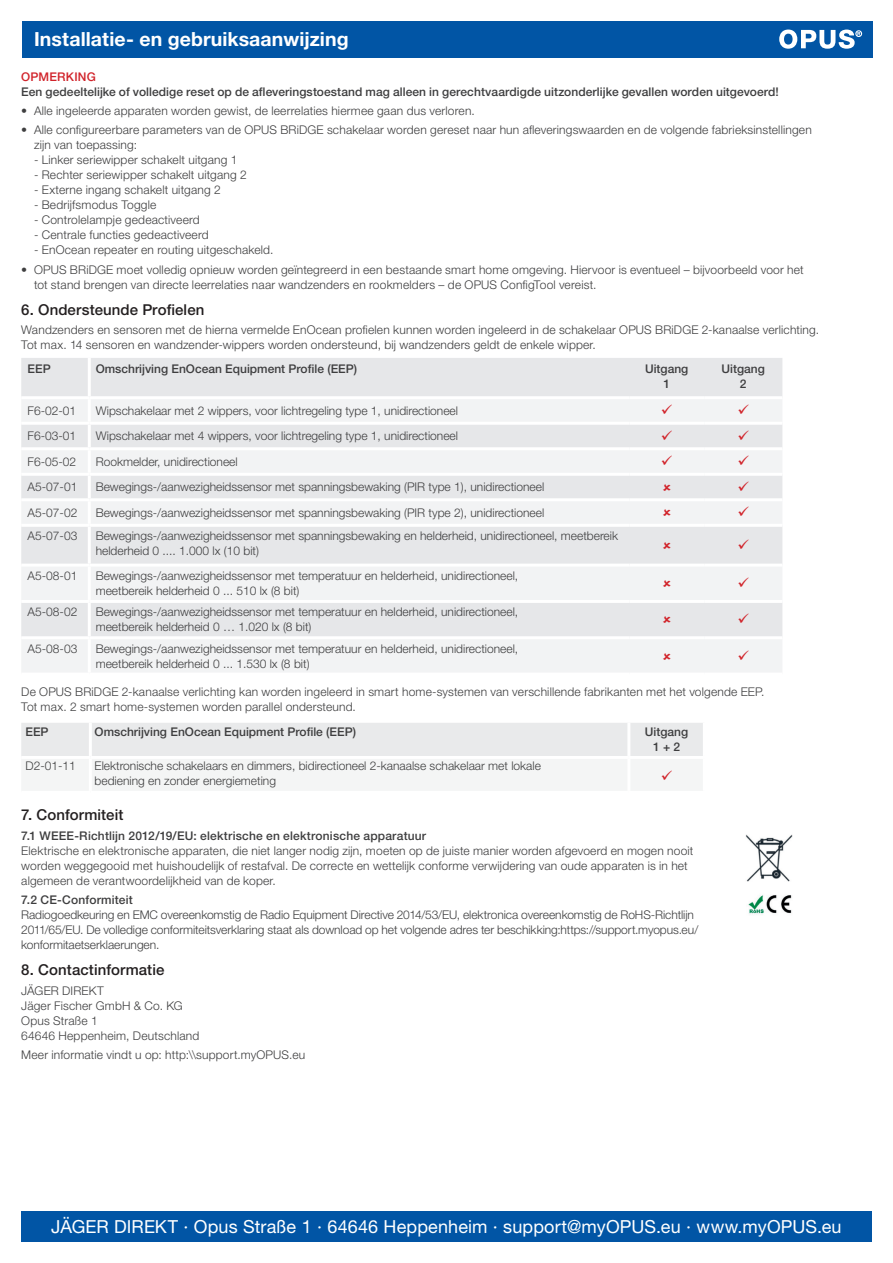
<style>
.page{position:relative;width:893px;height:1263px;background:#fff}
.page>*{position:absolute;margin:0;border:0;box-sizing:border-box;transform-origin:0 0}
.t1{font:700 19.5px "Helvetica Neue LT Pro";letter-spacing:.005em;color:#fff}
.t2{font:18px "Helvetica Neue LT Pro";letter-spacing:.005em;color:#fff}
.t3{font:500 15px "Helvetica Neue LT Pro";letter-spacing:.005em;color:#231f20}
.t4{font:300 12px/15px "Helvetica Neue LT Pro";letter-spacing:.005em;color:#3e3e3f}
.t5{font:500 12px/15px "Helvetica Neue LT Pro";letter-spacing:.005em;color:#3e3e3f;text-align:center}
.t6{font:500 12px "Helvetica Neue LT Pro";letter-spacing:.015em;color:#d1232a}
</style>
<div class="page">
<div style="left:22px;top:21px;width:850px;height:37px;background:#0155a5"></div>
<svg style="left:779px;top:30px;width:83px;height:19px"></svg>
<div style="left:21px;top:1211px;width:851px;height:31px;background:#0155a5"></div>
<img style="left:748px;top:895px;width:44px;height:20px">
<img style="left:745px;top:834px;width:47px;height:48px">
<div style="left:21px;top:358px;width:761px;height:38px;background:#e6e7e9"></div>
<svg style="left:21px;top:399px;width:761px;height:273px;fill:#f2f3f4"></svg>
<hr style="left:21px;top:422px;width:68px;height:3px;background:#fff">
<hr style="left:89px;top:422px;width:540px;height:3px;background:#fff">
<hr style="left:629px;top:422px;width:75px;height:3px;background:#fff">
<hr style="left:704px;top:422px;width:78px;height:3px;background:#fff">
<hr style="left:21px;top:447px;width:68px;height:3px;background:#fff">
<hr style="left:89px;top:447px;width:540px;height:3px;background:#fff">
<hr style="left:629px;top:447px;width:75px;height:3px;background:#fff">
<hr style="left:704px;top:447px;width:78px;height:3px;background:#fff">
<hr style="left:21px;top:473px;width:68px;height:3px;background:#fff">
<hr style="left:89px;top:473px;width:540px;height:3px;background:#fff">
<hr style="left:629px;top:473px;width:75px;height:3px;background:#fff">
<hr style="left:704px;top:473px;width:78px;height:3px;background:#fff">
<hr style="left:21px;top:498px;width:68px;height:3px;background:#fff">
<hr style="left:89px;top:498px;width:540px;height:3px;background:#fff">
<hr style="left:629px;top:498px;width:75px;height:3px;background:#fff">
<hr style="left:704px;top:498px;width:78px;height:3px;background:#fff">
<hr style="left:21px;top:524px;width:68px;height:3px;background:#fff">
<hr style="left:89px;top:524px;width:540px;height:3px;background:#fff">
<hr style="left:629px;top:524px;width:75px;height:3px;background:#fff">
<hr style="left:704px;top:524px;width:78px;height:3px;background:#fff">
<hr style="left:21px;top:564px;width:68px;height:3px;background:#fff">
<hr style="left:89px;top:564px;width:540px;height:3px;background:#fff">
<hr style="left:629px;top:564px;width:75px;height:3px;background:#fff">
<hr style="left:704px;top:564px;width:78px;height:3px;background:#fff">
<hr style="left:21px;top:600px;width:68px;height:3px;background:#fff">
<hr style="left:89px;top:600px;width:540px;height:3px;background:#fff">
<hr style="left:629px;top:600px;width:75px;height:3px;background:#fff">
<hr style="left:704px;top:600px;width:78px;height:3px;background:#fff">
<hr style="left:21px;top:636px;width:68px;height:3px;background:#fff">
<hr style="left:89px;top:636px;width:540px;height:3px;background:#fff">
<hr style="left:629px;top:636px;width:75px;height:3px;background:#fff">
<hr style="left:704px;top:636px;width:78px;height:3px;background:#fff">
<hr style="left:88px;top:358px;width:3px;height:38px;background:#fff">
<hr style="left:88px;top:399px;width:3px;height:23px;background:#fff">
<hr style="left:88px;top:425px;width:3px;height:22px;background:#fff">
<hr style="left:88px;top:450px;width:3px;height:23px;background:#fff">
<hr style="left:88px;top:476px;width:3px;height:22px;background:#fff">
<hr style="left:88px;top:501px;width:3px;height:23px;background:#fff">
<hr style="left:88px;top:527px;width:3px;height:37px;background:#fff">
<hr style="left:88px;top:567px;width:3px;height:33px;background:#fff">
<hr style="left:88px;top:603px;width:3px;height:33px;background:#fff">
<hr style="left:88px;top:639px;width:3px;height:34px;background:#fff">
<svg style="left:663px;top:484px;width:7px;height:7px"></svg>
<svg style="left:663px;top:509px;width:7px;height:7px"></svg>
<svg style="left:663px;top:542px;width:7px;height:7px"></svg>
<svg style="left:663px;top:580px;width:7px;height:7px"></svg>
<svg style="left:663px;top:616px;width:7px;height:7px"></svg>
<svg style="left:663px;top:653px;width:7px;height:6px"></svg>
<svg style="left:662px;top:405px;width:10px;height:9px"></svg>
<svg style="left:738px;top:405px;width:11px;height:9px"></svg>
<svg style="left:662px;top:430px;width:10px;height:10px"></svg>
<svg style="left:738px;top:430px;width:11px;height:10px"></svg>
<svg style="left:662px;top:456px;width:10px;height:9px"></svg>
<svg style="left:738px;top:456px;width:11px;height:9px"></svg>
<svg style="left:738px;top:481px;width:11px;height:10px"></svg>
<svg style="left:738px;top:507px;width:11px;height:9px"></svg>
<svg style="left:738px;top:539px;width:11px;height:10px"></svg>
<svg style="left:738px;top:577px;width:11px;height:10px"></svg>
<svg style="left:738px;top:614px;width:11px;height:9px"></svg>
<svg style="left:738px;top:650px;width:11px;height:10px"></svg>
<svg style="left:21px;top:723px;width:682px;height:67px"></svg>
<h1 class="t1" style="left:34px;top:27px;width:316px">Installatie- en gebruiksaanwijzing</h1>
<p class="t6" style="left:21px;top:69px;width:76px">OPMERKING</p>
<p class="t5" style="left:21px;top:84px;width:759px">Een gedeeltelijke of volledige reset op de afleveringstoestand mag alleen in gerechtvaardigde uitzonderlijke gevallen worden uitgevoerd!</p>
<p class="t4" style="left:21px;top:103px;width:455px">• Alle ingeleerde apparaten worden gewist, de leerrelaties hiermee gaan dus verloren.</p>
<p class="t4" style="left:34px;top:122px;width:779px;text-indent:-13px">• Alle configureerbare parameters van de OPUS BRiDGE schakelaar worden gereset naar hun afleveringswaarden en de volgende fabrieksinstellingen zijn van toepassing:</p>
<p class="t4" style="left:34px;top:152px;width:205px">- Linker seriewipper schakelt uitgang 1</p>
<p class="t4" style="left:34px;top:167px;width:214px">- Rechter seriewipper schakelt uitgang 2</p>
<p class="t4" style="left:34px;top:182px;width:188px">- Externe ingang schakelt uitgang 2</p>
<p class="t4" style="left:34px;top:197px;width:124px">- Bedrijfsmodus Toggle</p>
<p class="t4" style="left:34px;top:212px;width:167px">- Controlelampje gedeactiveerd</p>
<p class="t4" style="left:34px;top:227px;width:176px">- Centrale functies gedeactiveerd</p>
<p class="t4" style="left:34px;top:242px;width:241px">- EnOcean repeater en routing uitgeschakeld.</p>
<p class="t4" style="left:34px;top:262px;width:771px;text-indent:-13px">• OPUS BRiDGE moet volledig opnieuw worden geïntegreerd in een bestaande smart home omgeving. Hiervoor is eventueel – bijvoorbeeld voor het tot stand brengen van directe leerrelaties naar wandzenders en rookmelders – de OPUS ConfigTool vereist.</p>
<p class="t3" style="left:21px;top:301px;width:185px">6. Ondersteunde Profielen</p>
<p class="t4" style="left:21px;top:322px;width:799px">Wandzenders en sensoren met de hierna vermelde EnOcean profielen kunnen worden ingeleerd in de schakelaar OPUS BRiDGE 2-kanaalse verlichting.<br>Tot max. 14 sensoren en wandzender-wippers worden ondersteund, bij wandzenders geldt de enkele wipper.</p>
<p class="t5" style="left:28px;top:361px;width:25px">EEP</p>
<p class="t5" style="left:96px;top:361px;width:263px">Omschrijving EnOcean Equipment Profile (EEP)</p>
<p class="t5" style="left:645px;top:361px;width:45px">Uitgang<br>1</p>
<p class="t5" style="left:722px;top:361px;width:45px">Uitgang<br>2</p>
<p class="t4" style="left:28px;top:403px;width:50px">F6-02-01</p>
<p class="t4" style="left:96px;top:403px;width:364px">Wipschakelaar met 2 wippers, voor lichtregeling type 1, unidirectioneel</p>
<p class="t4" style="left:28px;top:428px;width:50px">F6-03-01</p>
<p class="t4" style="left:96px;top:428px;width:364px">Wipschakelaar met 4 wippers, voor lichtregeling type 1, unidirectioneel</p>
<p class="t4" style="left:28px;top:454px;width:50px">F6-05-02</p>
<p class="t4" style="left:96px;top:454px;width:144px">Rookmelder, unidirectioneel</p>
<p class="t4" style="left:28px;top:479px;width:51px">A5-07-01</p>
<p class="t4" style="left:96px;top:479px;width:450px">Bewegings-/aanwezigheidssensor met spanningsbewaking (PIR type 1), unidirectioneel</p>
<p class="t4" style="left:28px;top:505px;width:51px">A5-07-02</p>
<p class="t4" style="left:96px;top:505px;width:450px">Bewegings-/aanwezigheidssensor met spanningsbewaking (PIR type 2), unidirectioneel</p>
<p class="t4" style="left:28px;top:528px;width:51px">A5-07-03</p>
<p class="t4" style="left:96px;top:528px;width:524px">Bewegings-/aanwezigheidssensor met spanningsbewaking en helderheid, unidirectioneel, meetbereik helderheid 0 .... 1.000 lx (10 bit)</p>
<p class="t4" style="left:28px;top:568px;width:51px">A5-08-01</p>
<p class="t4" style="left:96px;top:568px;width:424px">Bewegings-/aanwezigheidssensor met temperatuur en helderheid, unidirectioneel, meetbereik helderheid 0 ... 510 lx (8 bit)</p>
<p class="t4" style="left:28px;top:604px;width:51px">A5-08-02</p>
<p class="t4" style="left:96px;top:604px;width:424px">Bewegings-/aanwezigheidssensor met temperatuur en helderheid, unidirectioneel, meetbereik helderheid 0 … 1.020 lx (8 bit)</p>
<p class="t4" style="left:28px;top:641px;width:51px">A5-08-03</p>
<p class="t4" style="left:96px;top:641px;width:424px">Bewegings-/aanwezigheidssensor met temperatuur en helderheid, unidirectioneel, meetbereik helderheid 0 ... 1.530 lx (8 bit)</p>
<p class="t4" style="left:21px;top:684px;width:745px">De OPUS BRiDGE 2-kanaalse verlichting kan worden ingeleerd in smart home-systemen van verschillende fabrikanten met het volgende EEP.<br>Tot max. 2 smart home-systemen worden parallel ondersteund.</p>
<p class="t5" style="left:26px;top:724px;width:25px">EEP</p>
<p class="t5" style="left:95px;top:724px;width:263px">Omschrijving EnOcean Equipment Profile (EEP)</p>
<p class="t5" style="left:645px;top:724px;width:45px">Uitgang<br>1 + 2</p>
<p class="t4" style="left:26px;top:758px;width:52px">D2-01-11</p>
<p class="t4" style="left:95px;top:758px;width:448px">Elektronische schakelaars en dimmers, bidirectioneel 2-kanaalse schakelaar met lokale bediening en zonder energiemeting</p>
<p class="t3" style="left:21px;top:806px;width:104px">7. Conformiteit</p>
<p class="t5" style="left:21px;top:828px;width:406px">7.1 WEEE-Richtlijn 2012/19/EU: elektrische en elektronische apparatuur</p>
<p class="t4" style="left:21px;top:842px;width:674px">Elektrische en elektronische apparaten, die niet langer nodig zijn, moeten op de juiste manier worden afgevoerd en mogen nooit worden weggegooid met huishoudelijk of restafval. De correcte en wettelijk conforme verwijdering van oude apparaten is in het algemeen de verantwoordelijkheid van de koper.</p>
<p class="t5" style="left:21px;top:892px;width:113px">7.2 CE-Conformiteit</p>
<p class="t4" style="left:21px;top:907px;width:679px">Radiogoedkeuring en EMC overeenkomstig de Radio Equipment Directive 2014/53/EU, elektronica overeenkomstig de RoHS-Richtlijn<br>2011/65/EU. De volledige conformiteitsverklaring staat als download op het volgende adres ter beschikking:https://support.myopus.eu/ konformitaetserklaerungen.</p>
<p class="t3" style="left:21px;top:961px;width:145px">8. Contactinformatie</p>
<p class="t4" style="left:21px;top:982px;width:180px">JÄGER DIREKT<br>Jäger Fischer GmbH &amp; Co. KG<br>Opus Straße 1<br>64646 Heppenheim, Deutschland</p>
<p class="t4" style="left:21px;top:1047px;width:285px">Meer informatie vindt u op: http:\\support.myOPUS.eu</p>
<h2 class="t2" style="left:51px;top:1215px;width:792px">JÄGER DIREKT · Opus Straße 1 · 64646 Heppenheim · support@myOPUS.eu · www.myOPUS.eu</h2>
</div>
